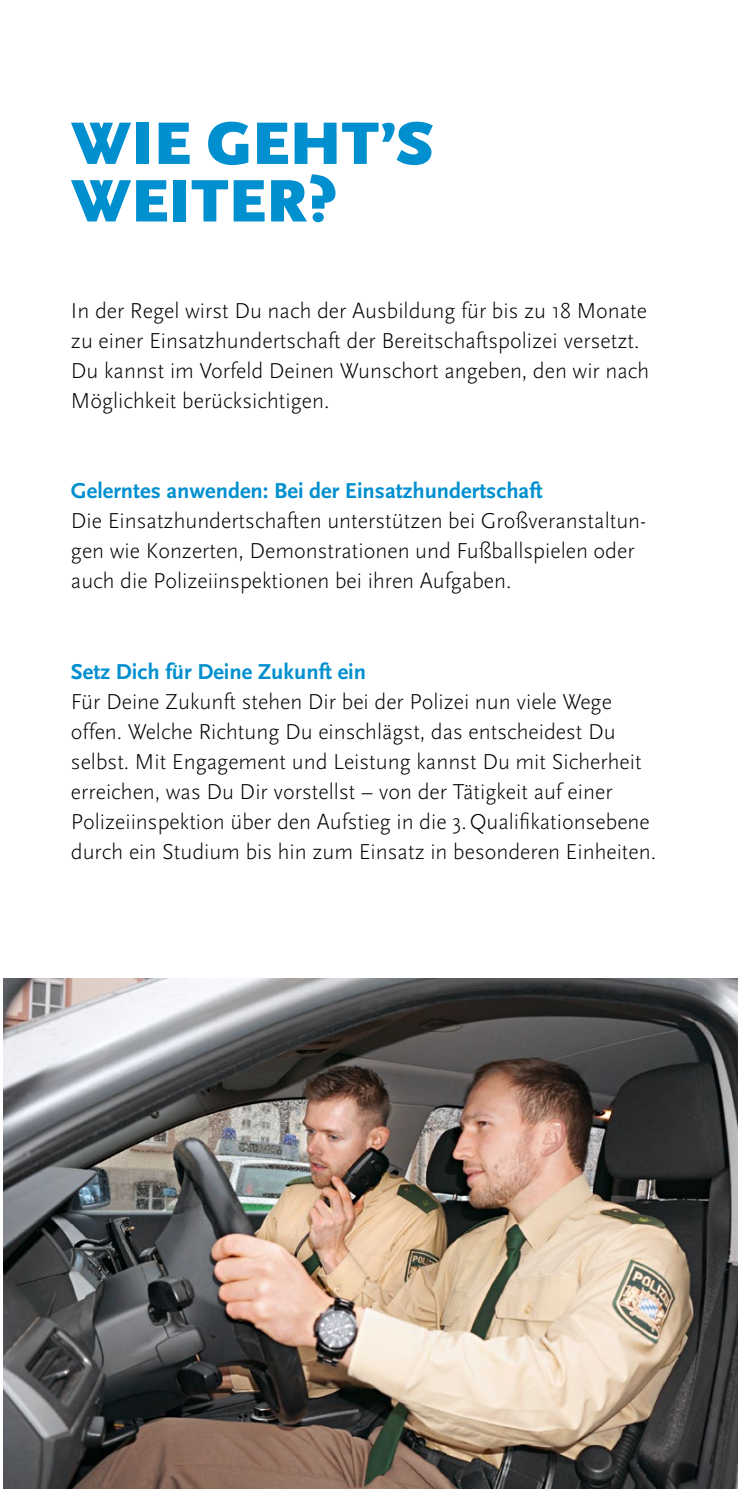
<style>
.page{position:relative;width:738px;height:1489px;background:#fff}
.page>*{position:absolute;margin:0;border:0;box-sizing:border-box;transform-origin:0 0}
.t1{font:900 62.5px/57.5px "Scala Sans";color:#008fcf}
.t2{font:300 22.5px/30px "Scala Sans";color:#000}
.t3{font:700 22.5px "Scala Sans";color:#008fcf}
</style>
<div class="page">
<img style="left:3px;top:978px;width:734px;height:510px">
<h1 class="t1" style="left:71px;top:117px;width:363px">WIE GEHT’S<br>WEITER?</h1>
<p class="t2" style="left:71px;top:296px;width:579px">In der Regel wirst Du nach der Ausbildung für bis zu 18 Monate zu einer Einsatzhundertschaft der Bereitschaftspolizei versetzt.<br>Du kannst im Vorfeld Deinen Wunschort angeben, den wir nach Möglichkeit berücksichtigen.</p>
<p class="t3" style="left:71px;top:479px;width:473px">Gelerntes anwenden: Bei der Einsatzhundertschaft</p>
<p class="t2" style="left:71px;top:506px;width:576px">Die Einsatzhundertschaften unterstützen bei Großveranstaltun&shy;gen wie Konzerten, Demonstrationen und Fußballspielen oder auch die Polizeiinspektionen bei ihren Aufgaben.</p>
<p class="t3" style="left:71px;top:659px;width:296px">Setz Dich für Deine Zukunft ein</p>
<p class="t2" style="left:71px;top:686px;width:586px">Für Deine Zukunft stehen Dir bei der Polizei nun viele Wege offen. Welche Richtung Du einschlägst, das entscheidest Du selbst. Mit Engagement und Leistung kannst Du mit Sicherheit erreichen, was Du Dir vorstellst – von der Tätigkeit auf einer Polizeiinspektion über den Aufstieg in die 3.Qualifikationsebene durch ein Studium bis hin zum Einsatz in besonderen Einheiten.</p>
</div>
